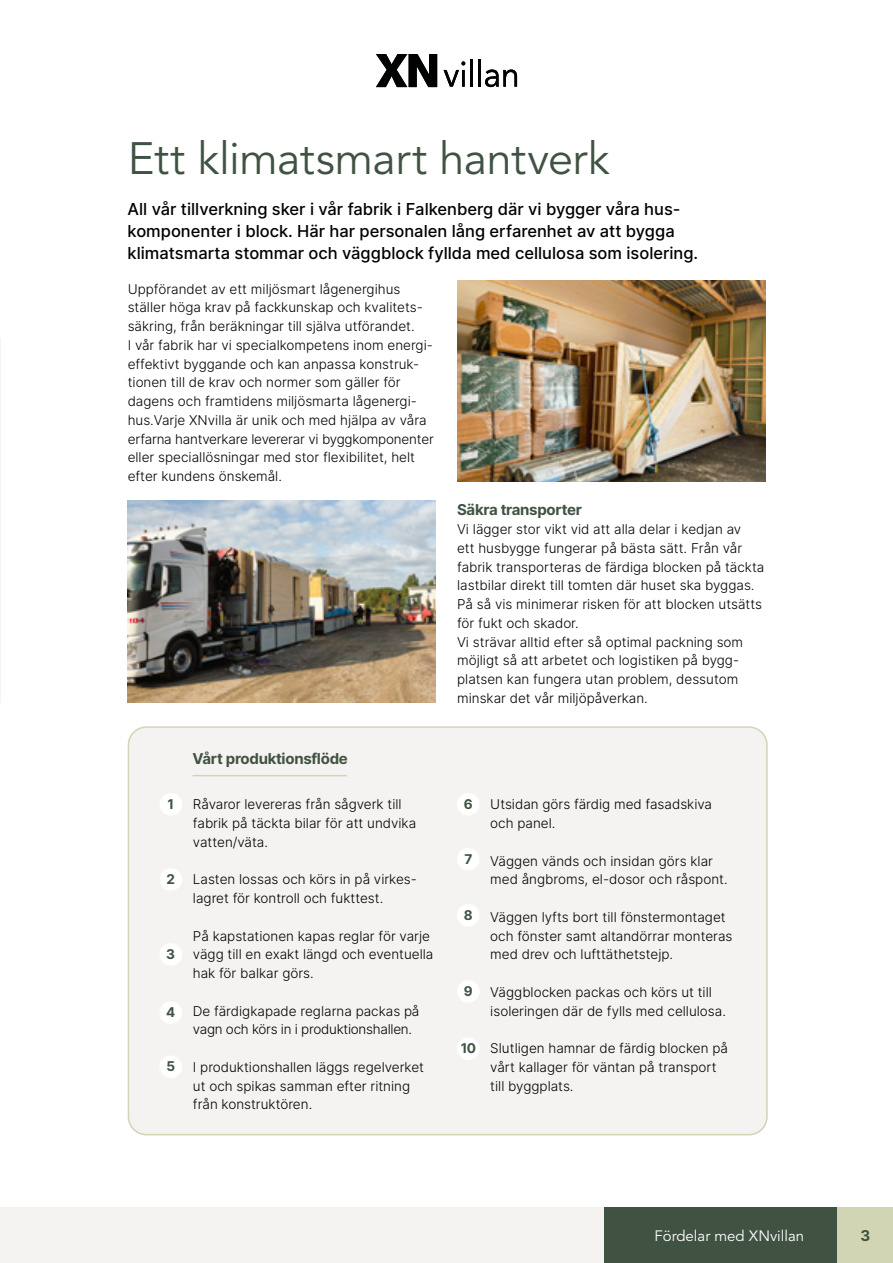
<style>
.page{position:relative;width:893px;height:1263px;background:#fff}
.page>*{position:absolute;margin:0;border:0;box-sizing:border-box;transform-origin:0 0}
.t1{font:45px "Avenir LT Std";letter-spacing:-.01em;color:#405343}
.t2{font:500 16.5px/21.8px "Inter";color:#000}
.t3{font:700 15px "Inter";letter-spacing:-.02em;color:#405343}
.t4{font:15px "Avenir LT Std";color:#fff}
.t5{font:300 13.5px/18.8px "Inter";color:#000}
.t6{font:300 13.5px/18.8px "Inter";letter-spacing:-.02em;color:#000}
.t7{font:700 13.5px "Inter";color:#405343}
</style>
<div class="page">
<div style="left:0;top:1207px;width:893px;height:56px;background:#f5f3f1"></div>
<div style="left:604px;top:1207px;width:234px;height:56px;background:#405343"></div>
<div style="left:838px;top:1207px;width:55px;height:55px;background:#d1d5b4"></div>
<div style="left:128px;top:727px;width:639px;height:408px;background:#f5f3f1;border-radius:18px"></div>
<div style="left:128px;top:726px;width:640px;height:409px;border:2px solid #d1d5b4;border-radius:18px"></div>
<svg style="left:376px;top:54px;width:61px;height:33px"></svg>
<svg style="left:443px;top:61px;width:22px;height:26px"></svg>
<hr style="left:470px;top:60px;width:3px;height:27px;background:#010202">
<hr style="left:478px;top:60px;width:3px;height:27px;background:#010202">
<svg style="left:485px;top:70px;width:32px;height:17px"></svg>
<hr style="left:0;top:338px;width:1px;height:365px;background:#f5f3f1">
<img style="left:128px;top:501px;width:308px;height:201px">
<img style="left:457px;top:280px;width:308px;height:202px">
<div style="left:160px;top:793px;width:22px;height:23px;background:#fff;border-radius:50%"></div>
<div style="left:160px;top:868px;width:22px;height:23px;background:#fff;border-radius:50%"></div>
<div style="left:159px;top:943px;width:23px;height:23px;background:#fff;border-radius:50%"></div>
<div style="left:159px;top:1001px;width:23px;height:23px;background:#fff;border-radius:50%"></div>
<div style="left:159px;top:1055px;width:23px;height:23px;background:#fff;border-radius:50%"></div>
<div style="left:457px;top:793px;width:23px;height:23px;background:#fff;border-radius:50%"></div>
<div style="left:457px;top:848px;width:23px;height:22px;background:#fff;border-radius:50%"></div>
<div style="left:457px;top:904px;width:23px;height:22px;background:#fff;border-radius:50%"></div>
<div style="left:457px;top:980px;width:23px;height:23px;background:#fff;border-radius:50%"></div>
<div style="left:457px;top:1037px;width:23px;height:23px;background:#fff;border-radius:50%"></div>
<hr style="left:193px;top:775px;width:154px;height:1px;background:#d1d5b4">
<h1 class="t1" style="left:128px;top:133px;width:483px">Ett klimatsmart hantverk</h1>
<p class="t2" style="left:128px;top:198px;width:572px">All vår tillverkning sker i vår fabrik i Falkenberg där vi bygger våra hus&shy;komponenter i block. Här har personalen lång erfarenhet av att bygga klimatsmarta stommar och väggblock fyllda med cellulosa som isolering.</p>
<p class="t5" style="left:128px;top:279px;width:308px">Uppförandet av ett miljösmart lågenergihus ställer höga krav på fackkunskap och kvalitets&shy;säkring, från beräkningar till själva utförandet.<br>I vår fabrik har vi specialkompetens inom energi&shy;effektivt byggande och kan anpassa konstruk&shy;tionen till de krav och normer som gäller för dagens och framtidens miljösmarta lågenergi&shy;hus.Varje XNvilla är unik och med hjälpa av våra erfarna hantverkare levererar vi byggkomponenter eller speciallösningar med stor flexibilitet, helt efter kundens önskemål.</p>
<p class="t3" style="left:457px;top:498px;width:126px">Säkra transporter</p>
<p class="t5" style="left:457px;top:519px;width:309px">Vi lägger stor vikt vid att alla delar i kedjan av<br>ett husbygge fungerar på bästa sätt. Från vår fabrik transporteras de färdiga blocken på täckta lastbilar direkt till tomten där huset ska byggas.<br>På så vis minimerar risken för att blocken utsätts för fukt och skador.<br>Vi strävar alltid efter så optimal packning som möjligt så att arbetet och logistiken på bygg&shy;platsen kan fungera utan problem, dessutom minskar det vår miljöpåverkan.</p>
<p class="t7" style="left:168px;top:794px;width:8px">1</p>
<p class="t7" style="left:167px;top:869px;width:10px">2</p>
<p class="t7" style="left:166px;top:944px;width:10px">3</p>
<p class="t7" style="left:166px;top:1002px;width:11px">4</p>
<p class="t7" style="left:166px;top:1056px;width:10px">5</p>
<p class="t3" style="left:193px;top:747px;width:157px">Vårt produktionsflöde</p>
<p class="t5" style="left:193px;top:795px;width:225px">Råvaror levereras från sågverk till fabrik på täckta bilar för att undvika vatten/väta.</p>
<p class="t5" style="left:193px;top:870px;width:225px">Lasten lossas och körs in på virkes&shy;lagret för kontroll och fukttest.</p>
<p class="t5" style="left:193px;top:926px;width:242px">På kapstationen kapas reglar för varje vägg till en exakt längd och eventuella hak för balkar görs.</p>
<p class="t6" style="left:193px;top:1001px;width:228px">De färdigkapade reglarna packas på vagn och körs in i produktionshallen.</p>
<p class="t5" style="left:193px;top:1057px;width:233px">I produktionshallen läggs regelverket ut och spikas samman efter ritning från konstruktören.</p>
<p class="t7" style="left:464px;top:794px;width:10px">6</p>
<p class="t7" style="left:464px;top:849px;width:10px">7</p>
<p class="t7" style="left:464px;top:904px;width:10px">8</p>
<p class="t7" style="left:464px;top:981px;width:10px">9</p>
<p class="t7" style="left:461px;top:1038px;width:17px">10</p>
<p class="t5" style="left:490px;top:795px;width:223px">Utsidan görs färdig med fasadskiva och panel.</p>
<p class="t5" style="left:490px;top:851px;width:239px">Väggen vänds och insidan görs klar med ångbroms, el-dosor och råspont.</p>
<p class="t5" style="left:490px;top:907px;width:244px">Väggen lyfts bort till fönstermontaget och fönster samt altandörrar monteras med drev och lufttäthetstejp.</p>
<p class="t5" style="left:490px;top:982px;width:237px">Väggblocken packas och körs ut till isoleringen där de fylls med cellulosa.</p>
<p class="t5" style="left:490px;top:1039px;width:239px">Slutligen hamnar de färdig blocken på vårt kallager för väntan på transport till byggplats.</p>
<p class="t4" style="left:654px;top:1227px;width:151px">Fördelar med XNvillan</p>
<p class="t3" style="left:860px;top:1224px;width:11px">3</p>
</div>
